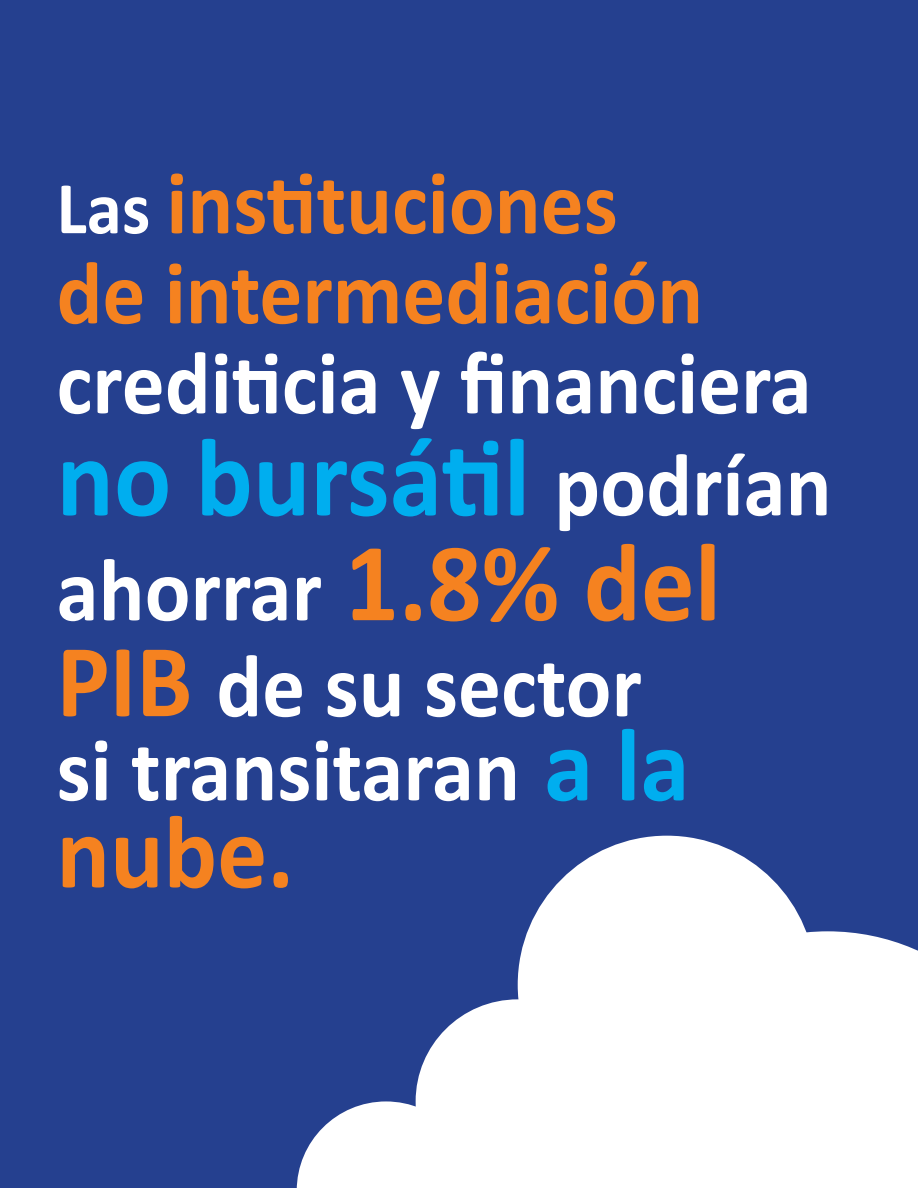
<style>
.page{position:relative;width:918px;height:1188px;background:#25408f}
.page>*{position:absolute;margin:0;border:0;box-sizing:border-box;transform-origin:0 0}
.t1{font:700 112.5px "Calibri";color:#00aeef;scale:.95 1}
.t2{font:700 105px "Calibri";color:#f58220;scale:.95 1}
.t3{font:700 90px/96px "Calibri";color:#fff;scale:.95 1}
.t4{font:700 90px/90px "Calibri";color:#f58220;scale:.95 1}
.s1{font-size:75px;color:#fff}
.s2{font-size:90px;color:#fff}
.s3{font-size:112.5px;color:#f58220}
.s4{font-size:105px;color:#f58220}
.s5{font-size:105px;color:#00aeef}
</style>
<div class="page">
<div style="left:518px;top:836px;width:298px;height:298px;background:#fff;border-radius:50%"></div>
<div style="left:720px;top:931px;width:198px;height:257px;background:#fff"></div>
<svg style="left:297px;top:999px;width:423px;height:189px"></svg>
<p class="t4" style="left:57px;top:154px;width:682px"><span class="s1">Las</span> instituciones de intermediación</p>
<p class="t3" style="left:57px;top:331px;width:797px">crediticia y financiera</p>
<p class="t1" style="left:57px;top:408px;width:817px">no bursátil <span class="s2">podrían</span></p>
<p class="t3" style="left:57px;top:538px;width:701px">ahorrar <span class="s3">1.8% del<br></span><span class="s4">PIB</span> de su sector</p>
<p class="t3" style="left:57px;top:718px;width:668px">si transitaran <span class="s5">a la</span></p>
<p class="t2" style="left:57px;top:787px;width:252px">nube.</p>
</div>
